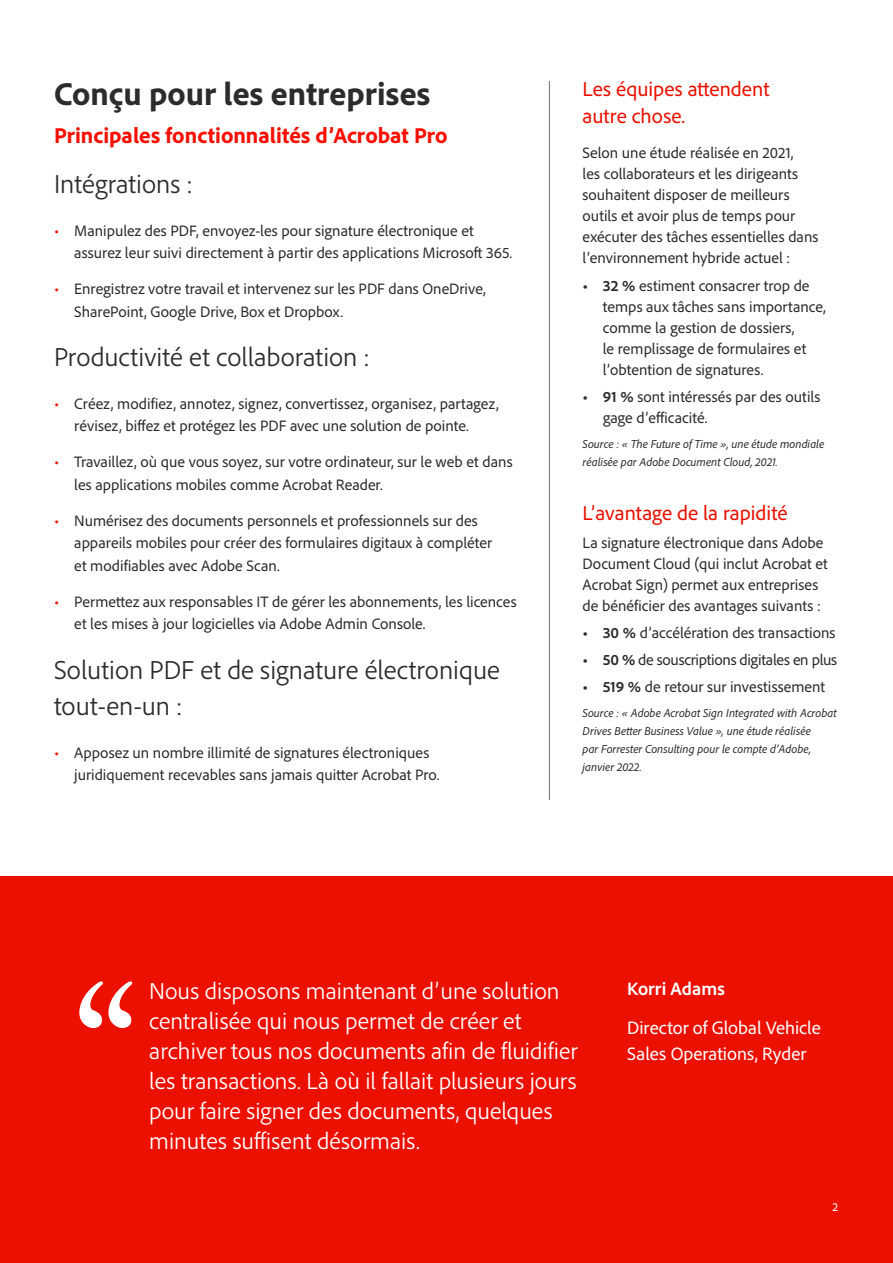
<style>
.page{position:relative;width:893px;height:1263px;background:#fff}
.page>*{position:absolute;margin:0;border:0;box-sizing:border-box;transform-origin:0 0}
.t1{font:800 33px "Adobe Clean";color:#2c2c2c}
.t2{font:300 27px/36px "Adobe Clean";color:#2c2c2c}
.t3{font:300 24px/30px "Adobe Clean";color:#fff}
.t4{font:800 22.5px "Adobe Clean";color:#fa0f00}
.t5{font:21px/27px "Adobe Clean";color:#eb1000}
.t6{font:18.75px/25.5px "Adobe Clean";color:#fff}
.t7{font:700 18.75px "Adobe Clean";color:#fff}
.t8{font:15.75px/21px "Adobe Clean";color:#2c2c2c}
.t9{font:15.75px "Adobe Clean";letter-spacing:-.02em;color:#2c2c2c}
.t10{font:italic 12px/18px "Adobe Clean";letter-spacing:.005em;color:#2c2c2c}
.t11{font:12px "Adobe Clean";color:#fff}
.s1{font-size:16.5px;color:#eb1000}
.s2{font-weight:700}
</style>
<div class="page">
<div style="left:0;top:877px;width:893px;height:386px;background:#eb1000"></div>
<hr style="left:549px;top:81px;width:1px;height:719px;background:#6e6e6e">
<svg style="left:79px;top:981px;width:53px;height:47px"></svg>
<h1 class="t1" style="left:54px;top:72px;width:378px">Conçu pour les entreprises</h1>
<h3 class="t4" style="left:54px;top:121px;width:395px">Principales fonctionnalités d’Acrobat Pro</h3>
<h2 class="t2" style="left:54px;top:165px;width:140px">Intégrations :</h2>
<p class="t8" style="left:74px;top:219px;width:439px;line-height:22.5px;text-indent:-20px"><span class="s1">•</span> Manipulez des PDF, envoyez-les pour signature électronique et assurez leur suivi directement à partir des applications Microsoft 365.</p>
<p class="t8" style="left:74px;top:277px;width:413px;line-height:22.5px;text-indent:-20px"><span class="s1">•</span> Enregistrez votre travail et intervenez sur les PDF dans OneDrive,<br>SharePoint, Google Drive, Box et Dropbox.</p>
<h2 class="t2" style="left:54px;top:338px;width:317px">Productivité et collaboration :</h2>
<p class="t8" style="left:74px;top:392px;width:426px;line-height:22.5px;text-indent:-20px"><span class="s1">•</span> Créez, modifiez, annotez, signez, convertissez, organisez, partagez, révisez, biffez et protégez les PDF avec une solution de pointe.</p>
<p class="t8" style="left:74px;top:450px;width:440px;line-height:22.5px;text-indent:-20px"><span class="s1">•</span> Travaillez, où que vous soyez, sur votre ordinateur, sur le web et dans les applications mobiles comme Acrobat Reader.</p>
<p class="t8" style="left:74px;top:509px;width:419px;line-height:22.5px;text-indent:-20px"><span class="s1">•</span> Numérisez des documents personnels et professionnels sur des appareils mobiles pour créer des formulaires digitaux à compléter et modifiables avec Adobe Scan.</p>
<p class="t8" style="left:74px;top:590px;width:444px;line-height:22.5px;text-indent:-20px"><span class="s1">•</span> Permettez aux responsables IT de gérer les abonnements, les licences et les mises à jour logicielles via Adobe Admin Console.</p>
<h2 class="t2" style="left:54px;top:651px;width:447px">Solution PDF et de signature électronique tout-en-un :</h2>
<p class="t8" style="left:74px;top:741px;width:367px;line-height:22.5px;text-indent:-20px"><span class="s1">•</span> Apposez un nombre illimité de signatures électroniques juridiquement recevables sans jamais quitter Acrobat Pro.</p>
<h3 class="t5" style="left:583px;top:75px;width:188px">Les équipes attendent autre chose.</h3>
<p class="t8" style="left:583px;top:142px;width:237px">Selon une étude réalisée en 2021,<br>les collaborateurs et les dirigeants souhaitent disposer de meilleurs outils et avoir plus de temps pour exécuter des tâches essentielles dans l’environnement hybride actuel :</p>
<p class="t8" style="left:603px;top:274px;width:225px;text-indent:-20px"><span class="s2">• 32 %</span> estiment consacrer trop de temps aux tâches sans importance, comme la gestion de dossiers,<br>le remplissage de formulaires et l’obtention de signatures.</p>
<p class="t8" style="left:603px;top:386px;width:219px;text-indent:-20px"><span class="s2">• 91 %</span> sont intéressés par des outils gage d’efficacité.</p>
<p class="t10" style="left:583px;top:435px;width:243px">Source : « The Future of Time », une étude mondiale réalisée par Adobe Document Cloud, 2021.</p>
<h3 class="t5" style="left:583px;top:499px;width:207px">L’avantage de la rapidité</h3>
<p class="t8" style="left:583px;top:532px;width:247px">La signature électronique dans Adobe Document Cloud (qui inclut Acrobat et Acrobat Sign) permet aux entreprises de bénéficier des avantages suivants :</p>
<p class="t8" style="left:583px;top:622px;width:255px"><span class="s2">• 30 %</span> d’accélération des transactions</p>
<p class="t9" style="left:583px;top:649px;width:256px"><span class="s2">• 50 %</span> de souscriptions digitales en plus</p>
<p class="t8" style="left:583px;top:676px;width:244px"><span class="s2">• 519 %</span> de retour sur investissement</p>
<p class="t10" style="left:583px;top:703px;width:256px">Source : « Adobe Acrobat Sign Integrated with Acrobat Drives Better Business Value », une étude réalisée<br>par Forrester Consulting pour le compte d’Adobe, janvier 2022.</p>
<p class="t3" style="left:149px;top:975px;width:430px">Nous disposons maintenant d’une solution centralisée qui nous permet de créer et archiver tous nos documents afin de fluidifier les transactions. Là où il fallait plusieurs jours pour faire signer des documents, quelques minutes suffisent désormais.</p>
<p class="t7" style="left:627px;top:976px;width:99px">Korri Adams</p>
<p class="t6" style="left:627px;top:1014px;width:195px">Director of Global Vehicle<br>Sales Operations, Ryder</p>
<p class="t11" style="left:833px;top:1199px;width:7px">2</p>
</div>
